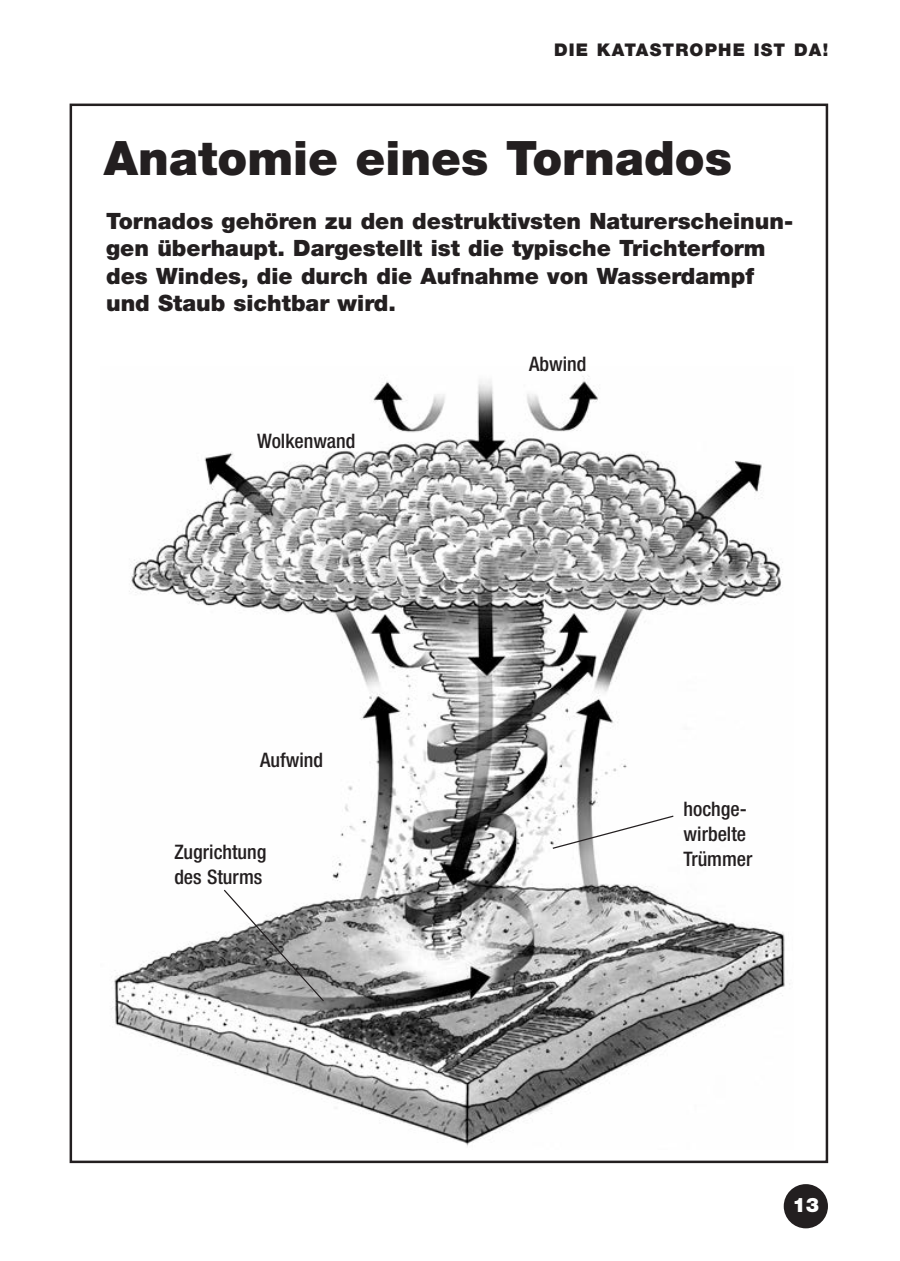
<style>
.page{position:relative;width:900px;height:1261px;background:#fff}
.page>*{position:absolute;margin:0;border:0;box-sizing:border-box;transform-origin:0 0}
.t1{font:900 47.5px "Helvetica Neue";color:#231f20}
.t2{font:900 22.5px/27.5px "Helvetica Neue";color:#231f20}
.t3{font:500 condensed 20px/25px "Helvetica Neue";color:#231f20}
.t4{font:900 20px "Helvetica Neue";color:#fff}
.t5{font:900 17.5px "Helvetica Neue";letter-spacing:.065em;color:#231f20}
</style>
<div class="page">
<div style="left:783px;top:1184px;width:45px;height:44px;background:#231f20;border-radius:50%"></div>
<img style="left:112px;top:376px;width:678px;height:771px">
<svg style="left:551px;top:814px;width:124px;height:35px"></svg>
<svg style="left:222px;top:888px;width:103px;height:114px"></svg>
<p class="t5" style="left:554px;top:43px;width:275px">DIE KATASTROPHE IST DA!</p>
<h1 class="t1" style="left:104px;top:141px;width:629px">Anatomie eines Tornados</h1>
<p class="t2" style="left:106px;top:209px;width:688px">Tornados gehören zu den destruktivsten Naturerscheinun&shy;gen überhaupt. Dargestellt ist die typische Trichterform des Windes, die durch die Aufnahme von Wasserdampf und Staub sichtbar wird.</p>
<p class="t3" style="left:257px;top:430px;width:100px">Wolkenwand</p>
<p class="t3" style="left:260px;top:749px;width:64px">Aufwind</p>
<p class="t3" style="left:174px;top:841px;width:94px">Zugrichtung des Sturms</p>
<p class="t3" style="left:529px;top:353px;width:59px">Abwind</p>
<p class="t3" style="left:683px;top:798px;width:70px">hochge - wirbelte<br>Trümmer</p>
<p class="t4" style="left:792px;top:1197px;width:28px">13</p>
</div>
